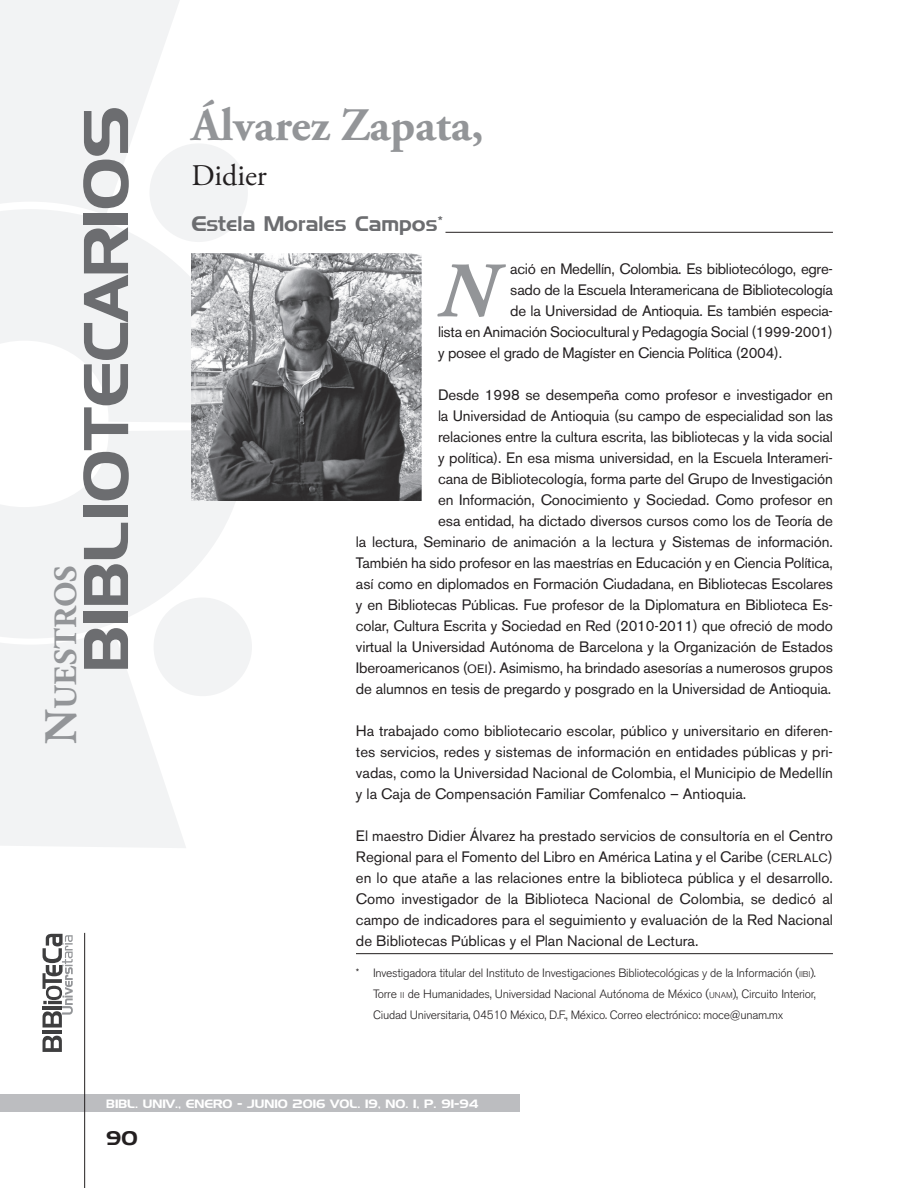
<style>
.page{position:relative;width:918px;height:1188px;background:#fff}
.page>*{position:absolute;margin:0;border:0;box-sizing:border-box;transform-origin:0 0}
.CUERPO_-_español{font:italic 700 78.3px "Adobe Garamond Pro";color:#939598}
.t1{font:63px "Denmark";color:#6c6d70}
.TITULO_-_parte_grand{font:700 46.5px "Adobe Garamond Pro";color:#939598}
.t2{font:700 32.55px "Adobe Garamond Pro";color:#939598}
.TITULO_-_parte_chica{font:30px "Adobe Garamond Pro";color:#231f20}
.t3{font:21px "Denmark";color:#6c6d70}
.t4{font:19.5px "Denmark";color:#231f20}
.CUERPO_-_español-2{font:15px/21px "Akzidenz Grotesk BE";letter-spacing:-.01em;color:#231f20;text-align:justify}
.Nota_al_pie{font:300 12px/21px "Akzidenz Grotesk BE";letter-spacing:-.02em;color:#231f20;text-align:justify}
.Identificador_derech{font:12px "Denmark";color:#fff}
.s1{font-size:46.5px}
.s2{font-size:12.15px}
.s3{font-size:8.4px}
</style>
<div class="page">
<div style="left:0;top:1094px;width:519px;height:17px;background:#bcbdc0"></div>
<div style="left:149px;top:143px;width:99px;height:99px;background:#f2f3f4;border-radius:50%"></div>
<div style="left:154px;top:598px;width:98px;height:98px;background:#f2f3f4;border-radius:50%"></div>
<svg style="left:0;top:639px;width:186px;height:209px"></svg>
<svg style="left:0;top:431px;width:236px;height:208px;fill:#f2f3f4"></svg>
<svg style="left:0;top:215px;width:191px;height:207px;fill:#f2f3f4"></svg>
<svg style="left:0;top:0;width:179px;height:215px"></svg>
<hr style="left:446px;top:232px;width:387px;height:1px;background:#231f20">
<svg style="left:43px;top:1036px;width:19px;height:16px"></svg>
<hr style="left:43px;top:1030px;width:19px;height:4px;background:#3e3e3f">
<svg style="left:43px;top:934px;width:30px;height:94px"></svg>
<hr style="left:84px;top:933px;width:1px;height:255px;background:#231f20">
<hr style="left:356px;top:953px;width:477px;height:1px;background:#231f20">
<img style="left:191px;top:253px;width:230px;height:248px">
<h2 class="t1" style="left:68px;top:672px;width:567px;rotate:-90deg">BIBLIOTECARIOS</h2>
<h3 class="t2" style="left:47px;top:744px;width:180px;rotate:-90deg"><span class="s1">N</span>uestros</h3>
<p class="TITULO_-_parte_grand" style="left:191px;top:98px;width:294px">Álvarez Zapata,</p>
<p class="TITULO_-_parte_chica" style="left:191px;top:157px;width:77px">Didier</p>
<h3 class="t3" style="left:191px;top:211px;width:253px">Estela Morales Campos*</h3>
<p class="CUERPO_-_español" style="left:438px;top:246px;width:58px">N</p>
<p class="CUERPO_-_español-2" style="left:510px;top:259px;width:324px">ació en Medellín, Colombia. Es bibliotecólogo, egre-</p>
<p class="CUERPO_-_español-2" style="left:510px;top:280px;width:324px">sado de la Escuela Interamericana de Bibliotecología</p>
<p class="CUERPO_-_español-2" style="left:510px;top:301px;width:324px">de la Universidad de Antioquia. Es también especia-</p>
<p class="CUERPO_-_español-2" style="left:438px;top:322px;width:396px">lista en Animación Sociocultural y Pedagogía Social (1999-2001)</p>
<p class="CUERPO_-_español-2" style="left:438px;top:343px;width:346px">y posee el grado de Magíster en Ciencia Política (2004).</p>
<p class="CUERPO_-_español-2" style="left:356px;top:385px;width:479px;text-align:right">Desde 1998 se desempeña como profesor e investigador en<br>la Universidad de Antioquia (su campo de especialidad son las<br>relaciones entre la cultura escrita, las bibliotecas y la vida social<br>y política). En esa misma universidad, en la Escuela Interameri-<br>cana de Bibliotecología, forma parte del Grupo de Investigación<br>en Información, Conocimiento y Sociedad. Como profesor en<br>esa entidad, ha dictado diversos cursos como los de Teoría de<br>la lectura, Seminario de animación a la lectura y Sistemas de información.<br>También ha sido profesor en las maestrías en Educación y en Ciencia Política, así como en diplomados en Formación Ciudadana, en Bibliotecas Escolares y en Bibliotecas Públicas. Fue profesor de la Diplomatura en Biblioteca Es&shy;colar, Cultura Escrita y Sociedad en Red (2010-2011) que ofreció de modo virtual la Universidad Autónoma de Barcelona y la Organización de Estados Iberoamericanos (<span class="s2">OEI</span>). Asimismo, ha brindado asesorías a numerosos grupos de alumnos en tesis de pregardo y posgrado en la Universidad de Antioquia.</p>
<p class="CUERPO_-_español-2" style="left:356px;top:721px;width:478px">Ha trabajado como bibliotecario escolar, público y universitario en diferen&shy;tes servicios, redes y sistemas de información en entidades públicas y pri&shy;vadas, como la Universidad Nacional de Colombia, el Municipio de Medellín y la Caja de Compensación Familiar Comfenalco – Antioquia.</p>
<p class="CUERPO_-_español-2" style="left:356px;top:826px;width:479px">El maestro Didier Álvarez ha prestado servicios de consultoría en el Centro Regional para el Fomento del Libro en América Latina y el Caribe (<span class="s2">CERLALC</span>) en lo que atañe a las relaciones entre la biblioteca pública y el desarrollo.<br>Como investigador de la Biblioteca Nacional de Colombia, se dedicó al campo de indicadores para el seguimiento y evaluación de la Red Nacional de Bibliotecas Públicas y el Plan Nacional de Lectura.</p>
<p class="Nota_al_pie" style="left:373px;top:963px;width:444px;text-indent:-17px">* Investigadora titular del Instituto de Investigaciones Bibliotecológicas y de la Información (<span class="s3">IIBI</span>).<br>Torre <span class="s3">II</span> de Humanidades, Universidad Nacional Autónoma de México (<span class="s3">UNAM</span>), Circuito Interior, Ciudad Universitaria, 04510 México, D.F., México. Correo electrónico: moce@unam.mx</p>
<p class="Identificador_derech" style="left:106px;top:1096px;width:374px">BIBL. UNIV., ENERO - JUNIO 2016 VOL. 19, NO. 1, P. 91-94</p>
<p class="t4" style="left:106px;top:1127px;width:33px">90</p>
</div>
